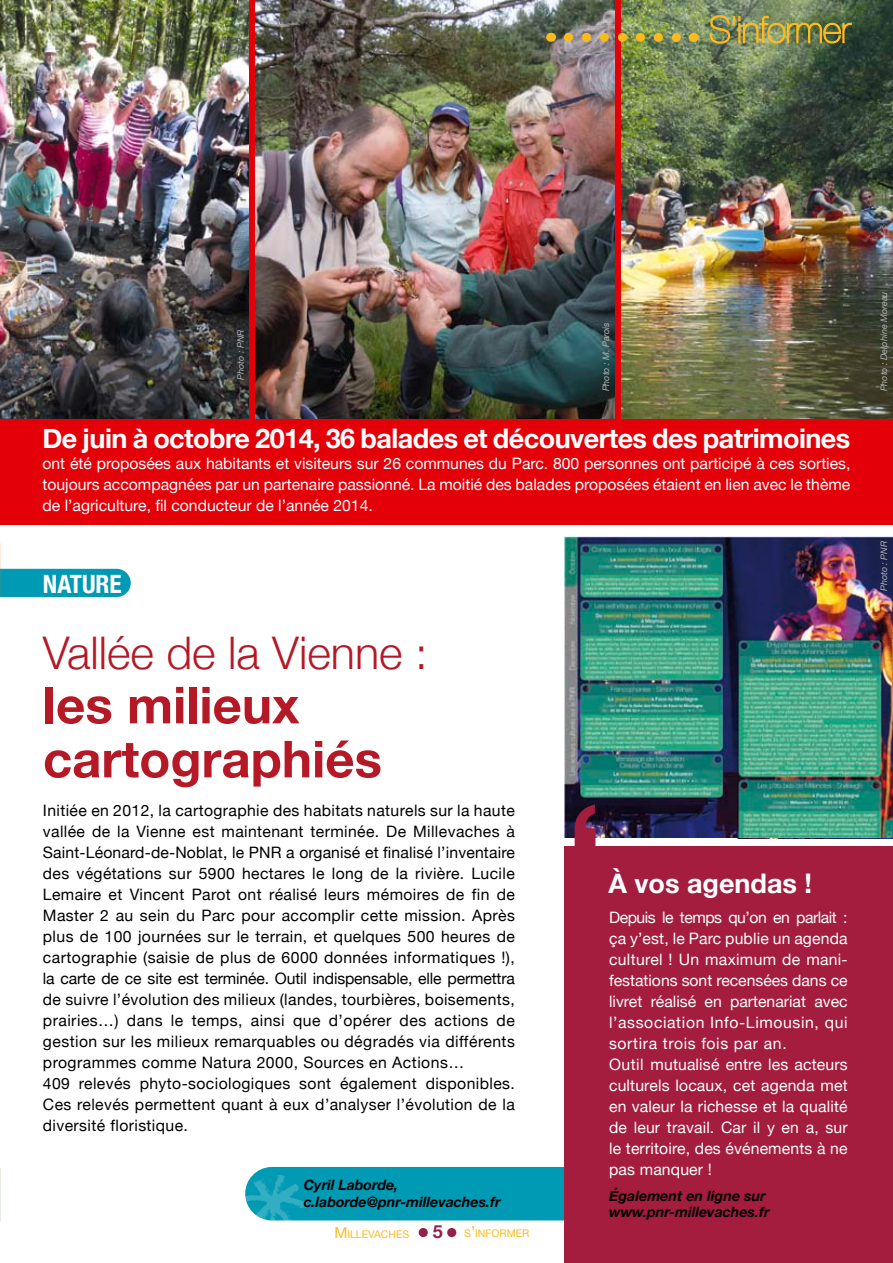
<style>
.page{position:relative;width:893px;height:1263px;background:#fff}
.page>*{position:absolute;margin:0;border:0;box-sizing:border-box;transform-origin:0 0}
.t1{font:500 150px "Helvetica Neue";color:#a41d3e}
.t2{font:700 54px "Times";color:#94214b}
.t3{font:700 51px/54px "Helvetica Neue";color:#b51926}
.t4{font:300 45px "Helvetica Neue";color:#b51926}
.t5{font:700 27px "Helvetica Neue";letter-spacing:-.02em;color:#fff}
.t6{font:700 27px "Helvetica Neue";color:#fff}
.t7{font:700 condensed 25.2px "Helvetica Neue";color:#fff}
.t8{font:700 18px "Helvetica Neue";color:#94214b}
.t9{font:15.75px/21px "Helvetica Neue";letter-spacing:.025em;color:#000}
.t10{font:15.75px/21px "Helvetica Neue";letter-spacing:.01em;color:#fff}
.t11{font:italic 700 14.25px/16.5px "Helvetica Neue";color:#000}
.t12{font:10.5px "Helvetica Neue";color:#fbba1e}
.t13{font:italic 9px "Helvetica Neue";color:#b1b1b2}
.s1{font-size:15px}
</style>
<div class="page">
<div style="left:0;top:0;width:893px;height:524px;background:#e30009"></div>
<svg style="left:245px;top:1167px;width:320px;height:59px;background:#20a6bd"></svg>
<div style="left:565px;top:847px;width:328px;height:416px;background:#a41d3e"></div>
<img style="left:565px;top:537px;width:328px;height:300px">
<img style="left:622px;top:0;width:271px;height:418px">
<img style="left:255px;top:0;width:359px;height:418px">
<img style="left:0;top:0;width:249px;height:418px">
<svg style="left:568px;top:33px;width:116px;height:9px"></svg>
<img style="left:708px;top:14px;width:145px;height:31px">
<svg style="left:0;top:543px;width:131px;height:54px"></svg>
<svg style="left:0;top:1168px;width:1px;height:54px"></svg>
<p class="t13" style="left:235px;top:380px;width:52px;rotate:-90deg">Photo : PNR</p>
<p class="t13" style="left:601px;top:391px;width:71px;rotate:-90deg">Photo : M. Parois</p>
<h3 class="t5" style="left:43px;top:422px;width:809px">De juin à octobre 2014, 36 balades et découvertes des patrimoines</h3>
<p class="t10" style="left:43px;top:453px;width:809px;text-align:justify">ont été proposées aux habitants et visiteurs sur 26 communes du Parc. 800 personnes ont participé à ces sorties, toujours accompagnées par un partenaire passionné. La moitié des balades proposées étaient en lien avec le thème de l’agriculture, fil conducteur de l’année 2014.</p>
<h3 class="t7" style="left:43px;top:568px;width:79px">NATURE</h3>
<h3 class="t4" style="left:43px;top:626px;width:386px">Vallée de la Vienne :</h3>
<h3 class="t3" style="left:43px;top:677px;width:340px">les milieux cartographiés</h3>
<p class="t9" style="left:43px;top:800px;width:474px">Initiée en 2012, la cartographie des habitats naturels sur la haute vallée de la Vienne est maintenant terminée. De Millevaches à Saint-Léonard-de-Noblat, le PNR a organisé et finalisé l’inventaire des végétations sur 5900 hectares le long de la rivière. Lucile Lemaire et Vincent Parot ont réalisé leurs mémoires de fin de Master 2 au sein du Parc pour accomplir cette mission. Après plus de 100 journées sur le terrain, et quelques 500 heures de cartographie (saisie de plus de 6000 données informatiques !), la carte de ce site est terminée. Outil indispensable, elle permettra de suivre l’évolution des milieux (landes, tourbières, boisements, prairies…) dans le temps, ainsi que d’opérer des actions de gestion sur les milieux remarquables ou dégradés via différents programmes comme Natura 2000, Sources en Actions…<br>409 relevés phyto-sociologiques sont également disponibles.<br>Ces relevés permettent quant à eux d’analyser l’évolution de la diversité floristique.</p>
<p class="t11" style="left:304px;top:1177px;width:198px">Cyril Laborde, c.laborde@pnr-millevaches.fr</p>
<p class="t8" style="left:433px;top:1220px;width:12px">5</p>
<p class="t12" style="left:334px;top:1228px;width:76px"><span class="s1">M</span>ILLEVACHES</p>
<h2 class="t2" style="left:414px;top:1166px;width:44px">. .</h2>
<p class="t12" style="left:464px;top:1227px;width:67px">S<span class="s1">’</span>INFORMER</p>
<h1 class="t1" style="left:606px;top:972px;width:43px;rotate:-180deg">,</h1>
<h3 class="t6" style="left:608px;top:867px;width:205px">à vos agendas !</h3>
<p class="t10" style="left:609px;top:907px;width:240px">Depuis le temps qu’on en parlait : ça y’est, le Parc publie un agenda culturel ! Un maximum de mani&shy;festations sont recensées dans ce livret réalisé en partenariat avec l’association Info-Limousin, qui sortira trois fois par an.<br>Outil mutualisé entre les acteurs culturels locaux, cet agenda met en valeur la richesse et la qualité de leur travail. Car il y en a, sur le territoire, des événements à ne pas manquer !</p>
<p class="t11" style="left:609px;top:1187px;width:162px">également en ligne sur www.pnr-millevaches.fr</p>
<p class="t13" style="left:878px;top:391px;width:101px;rotate:-90deg">Photo : Delphine Moreau</p>
<p class="t13" style="left:878px;top:591px;width:52px;rotate:-90deg">Photo : PNR</p>
</div>
